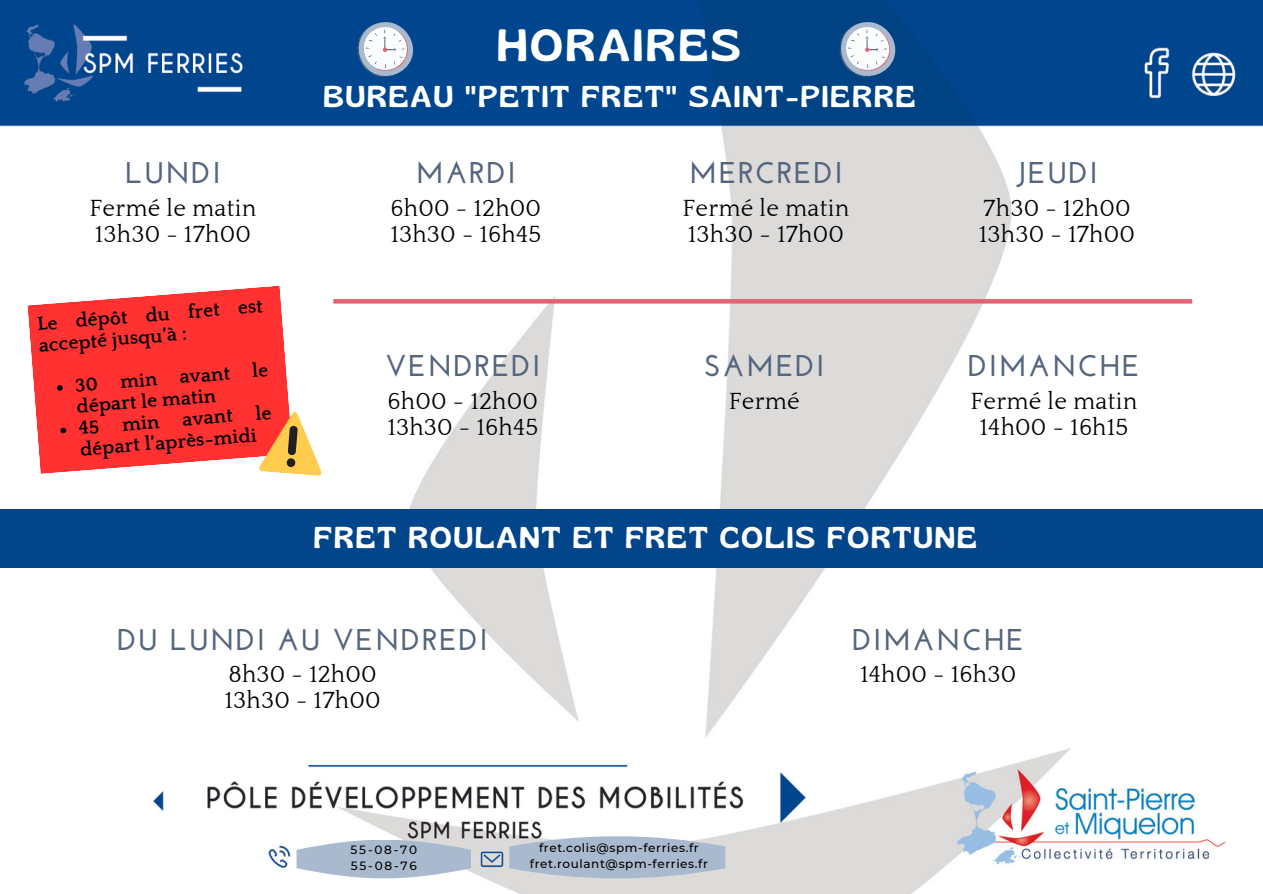
<style>
.page{position:relative;width:1263px;height:894px;background:#fff}
.page>*{position:absolute;margin:0;border:0;box-sizing:border-box;transform-origin:0 0}
.t1{font:45px "Gliker";letter-spacing:.07em;color:#feffff}
.t2{font:700 30px "Josefin Sans";letter-spacing:.05em;color:#54657d}
.t3{font:30px "Gliker";letter-spacing:.07em;color:#feffff}
.t4{font:24px "Quattrocento";letter-spacing:.01em;color:#000}
.t5{font:700 19.35px/21.1px "Quattrocento";color:#000}
.t6{font:500 12px "Montserrat";letter-spacing:.05em;color:#000}
</style>
<div class="page">
<img style="left:0;top:0;width:1262px;height:893px">
<svg style="left:357px;top:22px;width:56px;height:55px"></svg>
<svg style="left:839px;top:22px;width:56px;height:55px"></svg>
<svg style="left:509px;top:836px;width:216px;height:42px;background:#b1bfd0"></svg>
<svg style="left:296px;top:839px;width:175px;height:39px;background:#b7c5d5"></svg>
<svg style="left:27px;top:285px;width:266px;height:189px;background:#fe4d4d"></svg>
<svg style="left:258px;top:408px;width:69px;height:68px"></svg>
<div style="left:1166px;top:500px;width:97px;height:268px;background:#fff"></div>
<div style="left:0;top:509px;width:1263px;height:59px;background:#03458b"></div>
<svg style="left:57px;top:385px;width:6px;height:6px"></svg>
<svg style="left:60px;top:427px;width:6px;height:6px"></svg>
<svg style="left:333px;top:299px;width:859px;height:4px;background:#e46572"></svg>
<p class="t2" style="left:125px;top:161px;width:97px">LUNDI</p>
<p class="t4" style="left:90px;top:195px;width:168px">Fermé le matin</p>
<p class="t4" style="left:95px;top:221px;width:158px">13h30 - 17h00</p>
<p class="t5" style="left:36px;top:315px;width:228px;rotate:-5deg">Le dépôt du fret est accepté jusqu’à :</p>
<p class="t5" style="left:74px;top:376px;width:195px;rotate:-5deg">30 min avant le départ le matin</p>
<p class="t5" style="left:78px;top:419px;width:195px;rotate:-5deg">45 min avant le départ l’après-midi</p>
<p class="t1" style="left:497px;top:17px;width:245px">HORAIRES</p>
<p class="t3" style="left:323px;top:78px;width:593px">BUREAU "PETIT FRET" SAINT-PIERRE</p>
<p class="t2" style="left:416px;top:161px;width:101px">MARDI</p>
<p class="t2" style="left:689px;top:161px;width:155px">MERCREDI</p>
<p class="t2" style="left:1016px;top:161px;width:83px">JEUDI</p>
<p class="t4" style="left:391px;top:195px;width:152px">6h00 - 12h00</p>
<p class="t4" style="left:390px;top:221px;width:152px">13h30 - 16h45</p>
<p class="t4" style="left:683px;top:195px;width:168px">Fermé le matin</p>
<p class="t4" style="left:688px;top:221px;width:158px">13h30 - 17h00</p>
<p class="t4" style="left:983px;top:195px;width:149px">7h30 - 12h00</p>
<p class="t4" style="left:979px;top:221px;width:158px">13h30 - 17h00</p>
<p class="t2" style="left:385px;top:353px;width:157px">VENDREDI</p>
<p class="t2" style="left:704px;top:353px;width:122px">SAMEDI</p>
<p class="t2" style="left:968px;top:353px;width:174px">DIMANCHE</p>
<p class="t4" style="left:388px;top:388px;width:152px">6h00 - 12h00</p>
<p class="t4" style="left:387px;top:414px;width:152px">13h30 - 16h45</p>
<p class="t4" style="left:729px;top:388px;width:72px">Fermé</p>
<p class="t4" style="left:970px;top:388px;width:168px">Fermé le matin</p>
<p class="t4" style="left:979px;top:414px;width:150px">14h00 - 16h15</p>
<p class="t3" style="left:314px;top:519px;width:664px">FRET ROULANT ET FRET COLIS FORTUNE</p>
<p class="t2" style="left:117px;top:627px;width:372px">DU LUNDI AU VENDREDI</p>
<p class="t2" style="left:852px;top:627px;width:173px">DIMANCHE</p>
<p class="t4" style="left:228px;top:661px;width:150px">8h30 - 12h00</p>
<p class="t4" style="left:224px;top:687px;width:158px">13h30 - 17h00</p>
<p class="t4" style="left:860px;top:661px;width:158px">14h00 - 16h30</p>
<p class="t6" style="left:351px;top:842px;width:68px">55-08-70</p>
<p class="t6" style="left:351px;top:858px;width:67px">55-08-76</p>
<p class="t6" style="left:539px;top:840px;width:161px">fret.colis@spm-ferries.fr</p>
<p class="t6" style="left:530px;top:856px;width:180px">fret.roulant@spm-ferries.fr</p>
</div>
